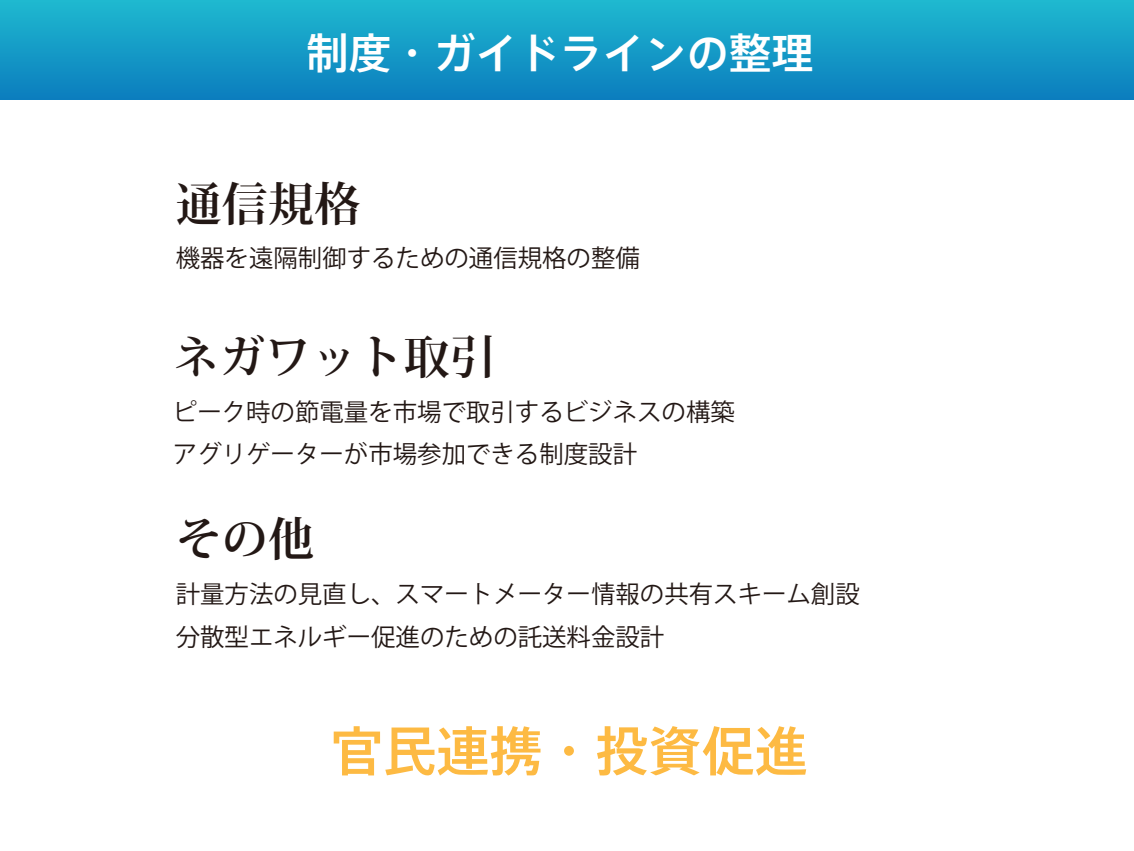
<style>
.page{position:relative;width:1134px;height:851px;background:#fff}
.page>*{position:absolute;margin:0;border:0;box-sizing:border-box;transform-origin:0 0}
.t1{font:500 53px "Axis Std";color:#fdba43}
.t2{font:700 46.2px "Koz Min Pro";color:#231815}
.t3{font:500 42.3px "Axis Std";color:#fff}
.t4{font:24.4px/42.8px "Koz Go Pr 6 N";color:#231815}
</style>
<div class="page">
<div style="left:0;top:0;width:1134px;height:99px;background:linear-gradient(to bottom,#1fb9d0,#0b7dbe)"></div>
<h3 class="t3" style="left:307px;top:21px;width:509px">制度・ガイドラインの整理</h3>
<h2 class="t2" style="left:176px;top:170px;width:186px">通信規格</h2>
<p class="t4" style="left:176px;top:237px;width:466px">機器を遠隔制御するための通信規格の整備</p>
<h2 class="t2" style="left:173px;top:323px;width:325px">ネガワット取引</h2>
<p class="t4" style="left:173px;top:391px;width:563px">ピーク時の節電量を市場で取引するビジネスの構築アグリゲーターが市場参加できる制度設計</p>
<h2 class="t2" style="left:176px;top:505px;width:140px">その他</h2>
<p class="t4" style="left:176px;top:573px;width:686px">計量方法の見直し、スマートメーター情報の共有スキーム創設分散型エネルギー促進のための託送料金設計</p>
<h1 class="t1" style="left:330px;top:710px;width:479px">官民連携・投資促進</h1>
</div>
